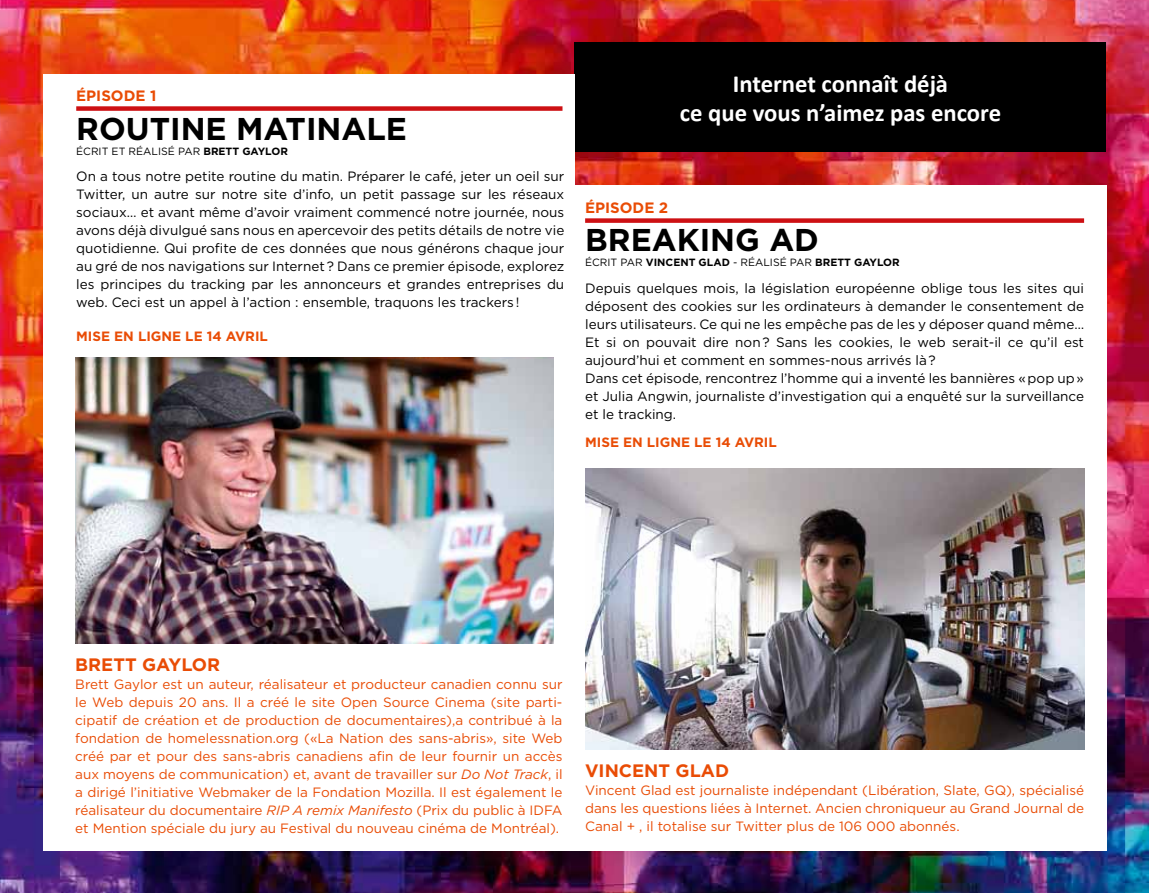
<style>
.page{position:relative;width:1149px;height:893px;background:#fff}
.page>*{position:absolute;margin:0;border:0;box-sizing:border-box;transform-origin:0 0}
.t1{font:700 31.5px "Gotham";color:#000}
.t2{font:700 24.6px/29.5px "Calibri";color:#fff;text-align:center}
.t3{font:700 18px "Gotham";color:#e94c05}
.t4{font:700 15px "Gotham";color:#e94c05}
.t5{font:13.5px/18px "Gotham";color:#000}
.t6{font:13.5px/18px "Gotham";color:#e94c05;text-align:justify}
.t7{font:700 13.5px "Gotham";color:#e94c05}
.t8{font:700 10.5px "Gotham";color:#000}
.t9{font:10.5px "Gotham";color:#000}
.s1{font-weight:700}
.s2{font-weight:400}
.s3{font-style:italic}
</style>
<div class="page">
<img style="left:0;top:0;width:1148px;height:893px">
<div style="left:574px;top:43px;width:532px;height:109px;background:#000"></div>
<div style="left:43px;top:74px;width:531px;height:776px;background:#fff"></div>
<div style="left:570px;top:185px;width:536px;height:665px;background:#fff"></div>
<img style="left:75px;top:357px;width:478px;height:286px">
<img style="left:585px;top:468px;width:498px;height:281px">
<div style="left:76px;top:106px;width:486px;height:5px;background:#cd1013"></div>
<div style="left:585px;top:218px;width:498px;height:5px;background:#cd1013"></div>
<p class="t4" style="left:76px;top:86px;width:82px">ÉPISODE 1</p>
<h1 class="t1" style="left:76px;top:108px;width:328px">ROUTINE MATINALE</h1>
<p class="t9" style="left:76px;top:145px;width:213px">écrit et Réalisé par <span class="s1">BRETT GAYLOR</span></p>
<p class="t5" style="left:76px;top:167px;width:489px;text-align:justify">On a tous notre petite routine du matin. Préparer le café, jeter un oeil sur Twitter, un autre sur notre site d’info, un petit passage sur les réseaux sociaux… et avant même d’avoir vraiment commencé notre journée, nous avons déjà divulgué sans nous en apercevoir des petits détails de notre vie quotidienne. Qui profite de ces données que nous générons chaque jour au gré de nos navigations sur I nternet ? Dans ce premier épisode, explorez les principes du tracking par les annonceurs et grandes entreprises du web. Ceci est un appel à l’action : ensemble, traquons les trackers !</p>
<p class="t7" style="left:76px;top:327px;width:193px">M ISE EN LIGNE LE 14 AVRIL</p>
<h2 class="t2" style="left:679px;top:69px;width:323px">Internet connaît déjà<br>ce que vous n’aimez pas encore</h2>
<p class="t4" style="left:585px;top:197px;width:85px">ÉPISODE 2</p>
<h1 class="t1" style="left:585px;top:219px;width:235px">BREAKING AD</h1>
<p class="t8" style="left:585px;top:256px;width:316px"><span class="s2">écrit par</span> VINCENT GLAD <span class="s2">- Réalisé par</span> BRETT GAYLOR</p>
<p class="t5" style="left:585px;top:279px;width:500px">Depuis quelques mois, la législation européenne oblige tous les sites qui déposent des cookies sur les ordinateurs à demander le consentement de leurs utilisateurs. Ce qui ne les empêche pas de les y déposer quand même… Et si on pouvait dire non ? Sans les cookies, le web serait-il ce qu’il est aujourd’hui et comment en sommes-nous arrivés là ?<br>Dans cet épisode, rencontrez l’homme qui a inventé les bannières « pop up » et Julia Angwin, journaliste d’investigation qui a enquêté sur la surveillance et le tracking.</p>
<p class="t7" style="left:585px;top:433px;width:193px">M ISE EN LIGNE LE 14 AVRIL</p>
<h3 class="t3" style="left:75px;top:653px;width:146px">BRETT GAYLOR</h3>
<p class="t6" style="left:75px;top:675px;width:488px">Brett Gaylor est un auteur, réalisateur et producteur canadien connu sur le Web depuis 20 ans. I l a créé le site Open Source Cinema (site parti&shy;cipatif de création et de production de documentaires),a contribué à la fondation de homelessnation.org («La Nation des sans-abris», site Web créé par et pour des sans-abris canadiens afin de leur fournir un accès aux moyens de communication) et, avant de travailler sur <span class="s3">Do Not Track</span>, il a dirigé l’initiative Webmaker de la Fondation Mozilla. I l est également le réalisateur du documentaire <span class="s3">RIP A remix Manifesto</span> (Prix du public à ID FA et Mention spéciale du jury au Festival du nouveau cinéma de Montréal).</p>
<h3 class="t3" style="left:585px;top:759px;width:145px">VINCENT GLAD</h3>
<p class="t6" style="left:585px;top:781px;width:500px">Vincent Glad est journaliste indépendant (Libération, Slate, GQ), spécialisé dans les questions liées à I nternet. Ancien chroniqueur au Grand Journal de Canal + , il totalise sur Twitter plus de 106 000 abonnés.</p>
</div>
